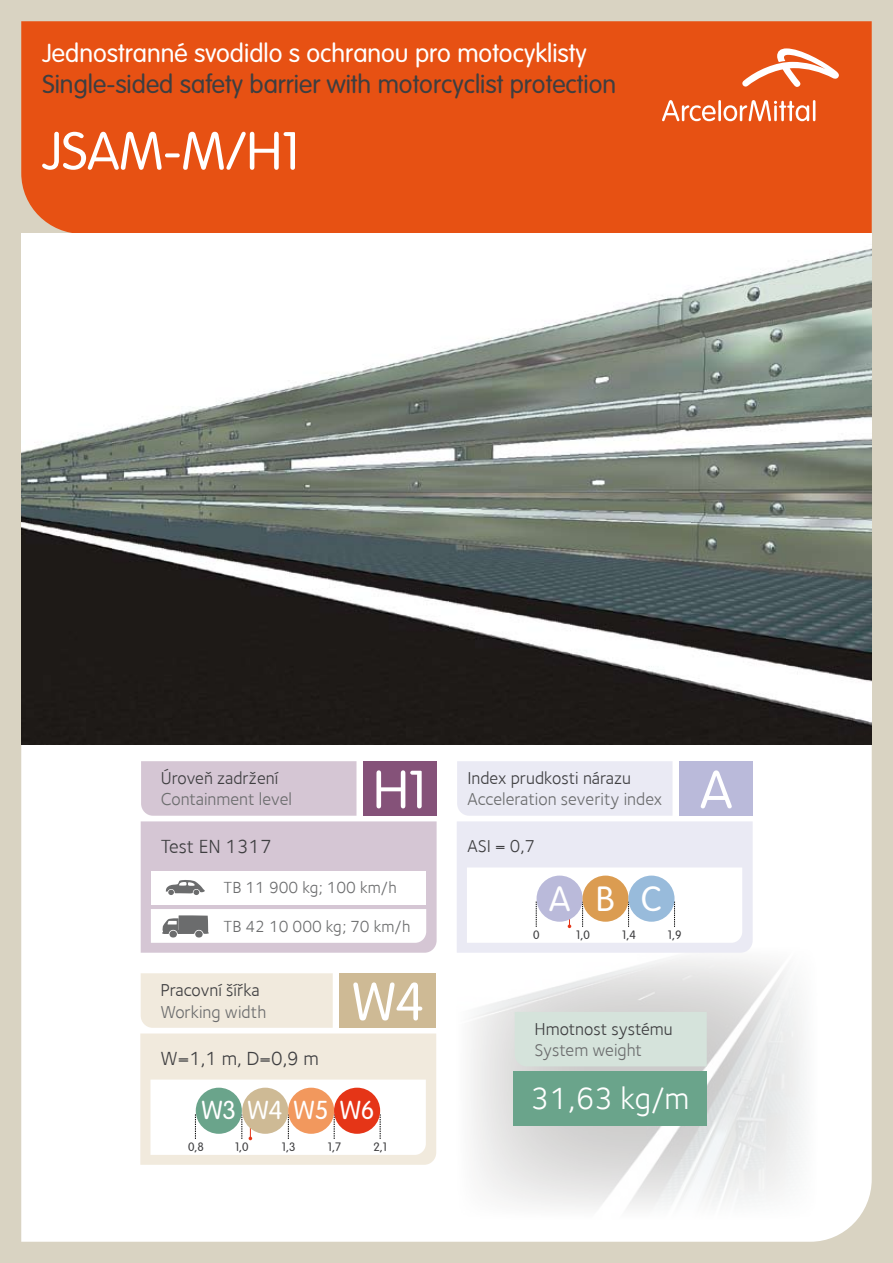
<style>
.page{position:relative;width:893px;height:1263px;background:#d9d3c2}
.page>*{position:absolute;margin:0;border:0;box-sizing:border-box;transform-origin:0 0}
.t1{font:300 52.5px "VAG Rounded Std";color:#fff}
.t2{font:300 34.5px "VAG Rounded Std";color:#fff}
.t3{font:31.5px "Foundry Sterling Book CE";color:#fff}
.t4{font:300 25.5px "VAG Rounded Std";color:#fff}
.t5{font:300 25.5px "VAG Rounded Std";color:#3e3e40}
.t6{font:19.5px "Foundry Sterling Book CE";color:#3e3e40}
.t7{font:17.7px "Foundry Sterling Book CE";color:#3e3e40}
.t8{font:17.7px "Foundry Sterling Book CE";color:#6b6c6d}
.t9{font:16.5px "Foundry Sterling Book CE";color:#6b6c6d}
.t10{font:300 12px "VAG Rounded Std";color:#3e3e40}
</style>
<div class="page">
<div style="left:21px;top:21px;width:851px;height:213px;background:#e75113"></div>
<div style="left:21px;top:744px;width:851px;height:498px;background:#fff"></div>
<img style="left:21px;top:234px;width:851px;height:510px">
<img style="left:456px;top:946px;width:363px;height:274px">
<svg style="left:742px;top:48px;width:97px;height:39px;background:#ee8459"></svg>
<hr style="left:718px;top:100px;width:3px;height:21px;background:#fff">
<svg style="left:662px;top:100px;width:54px;height:21px"></svg>
<hr style="left:813px;top:100px;width:2px;height:21px;background:#fff">
<svg style="left:723px;top:100px;width:86px;height:21px;background:#ee8b62"></svg>
<div style="left:514px;top:1071px;width:193px;height:55px;background:#6aa48b"></div>
<div style="left:515px;top:1012px;width:192px;height:54px;background:#d5e3db"></div>
<svg style="left:140px;top:973px;width:296px;height:192px;background:#f1ebdf"></svg>
<svg style="left:457px;top:761px;width:296px;height:192px;background:#ededf5"></svg>
<div style="left:242px;top:1088px;width:46px;height:46px;background:#ceba95;border-radius:50%"></div>
<div style="left:288px;top:1088px;width:46px;height:46px;background:#f2985d;border-radius:50%"></div>
<div style="left:334px;top:1088px;width:46px;height:46px;background:#e53517;border-radius:50%"></div>
<div style="left:196px;top:1088px;width:46px;height:46px;background:#6aa48b;border-radius:50%"></div>
<div style="left:537px;top:875px;width:46px;height:47px;background:#babada;border-radius:50%"></div>
<div style="left:582px;top:875px;width:47px;height:47px;background:#db9c51;border-radius:50%"></div>
<div style="left:628px;top:875px;width:46px;height:47px;background:#98bbdb;border-radius:50%"></div>
<svg style="left:141px;top:761px;width:296px;height:192px;background:#dbcfda"></svg>
<div style="left:195px;top:931px;width:8px;height:7px;background:#6b6c6d;border-radius:50%"></div>
<h3 class="t4" style="left:43px;top:39px;width:546px">Jednostranné svodidlo s ochranou pro motocyklisty</h3>
<h3 class="t5" style="left:43px;top:69px;width:575px">Single-sided safety barrier with motorcyclist protection</h3>
<h1 class="t1" style="left:43px;top:121px;width:259px">JSAM-M/H1</h1>
<p class="t7" style="left:161px;top:768px;width:119px">Úroveň zadržení</p>
<p class="t8" style="left:161px;top:789px;width:133px">Containment level</p>
<p class="t6" style="left:161px;top:835px;width:112px">Test EN 1317</p>
<p class="t9" style="left:224px;top:878px;width:175px">TB 11 900 kg; 100 km/h</p>
<p class="t9" style="left:224px;top:917px;width:188px">TB 42 10 000 kg; 70 km/h</p>
<h1 class="t1" style="left:373px;top:760px;width:55px">H1</h1>
<p class="t7" style="left:161px;top:980px;width:101px">Pracovní šířka</p>
<p class="t8" style="left:161px;top:1001px;width:107px">Working width</p>
<p class="t6" style="left:161px;top:1047px;width:160px">W=1,1 m, D=0,9 m</p>
<h1 class="t1" style="left:352px;top:972px;width:73px">W4</h1>
<h3 class="t4" style="left:201px;top:1096px;width:175px">W3 W4 W5 W6</h3>
<p class="t10" style="left:188px;top:1140px;width:17px">0,8</p>
<p class="t10" style="left:235px;top:1140px;width:15px">1,0</p>
<p class="t10" style="left:282px;top:1140px;width:15px">1,3</p>
<p class="t10" style="left:328px;top:1140px;width:15px">1,7</p>
<p class="t10" style="left:373px;top:1140px;width:15px">2,1</p>
<p class="t7" style="left:467px;top:768px;width:165px">Index prudkosti nárazu</p>
<p class="t8" style="left:467px;top:789px;width:196px">Acceleration severity index</p>
<p class="t7" style="left:467px;top:836px;width:69px">ASI = 0,7</p>
<h2 class="t2" style="left:549px;top:879px;width:114px">ABC</h2>
<p class="t10" style="left:533px;top:928px;width:8px">0</p>
<p class="t10" style="left:576px;top:928px;width:15px">1,0</p>
<p class="t10" style="left:622px;top:928px;width:15px">1,4</p>
<p class="t10" style="left:668px;top:928px;width:15px">1,9</p>
<h1 class="t1" style="left:700px;top:760px;width:34px">A</h1>
<p class="t7" style="left:534px;top:1019px;width:140px">Hmotnost systému</p>
<p class="t8" style="left:534px;top:1040px;width:109px">System weight</p>
<h3 class="t3" style="left:531px;top:1081px;width:160px">31,63 kg/m</h3>
</div>
